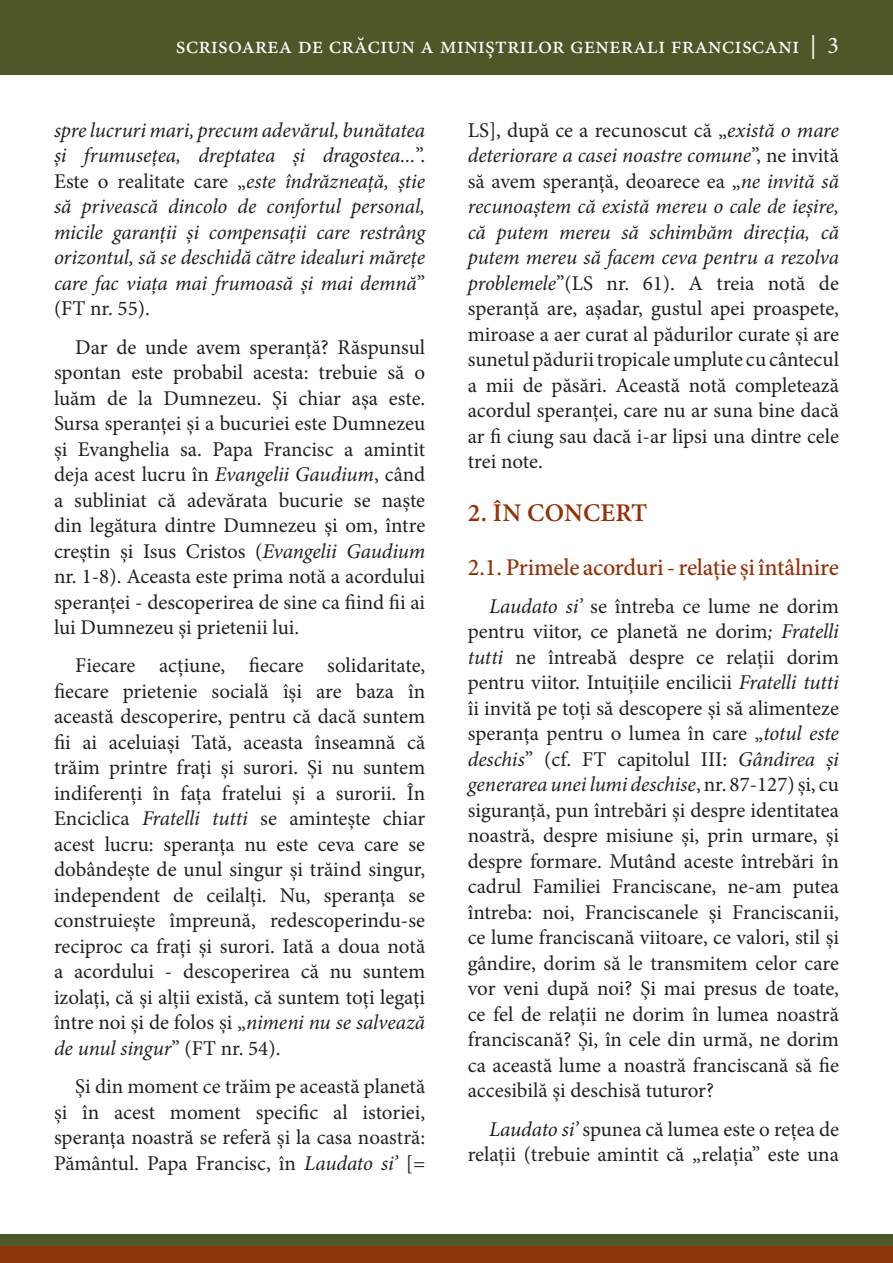
<style>
.page{position:relative;width:893px;height:1263px;background:#fff}
.page>*{position:absolute;margin:0;border:0;box-sizing:border-box;transform-origin:0 0}
.Natale2020_Subheader{font:600 25.5px "Minion Pro";letter-spacing:.01em;color:#943006}
.t1{font:24px "Minion Pro";color:#fff}
.Natale2020_Subheader-2{font:500 24px "Minion Pro";letter-spacing:-.01em;color:#943006}
.Natale2020_Paragraph{font:21px/25.5px "Minion Pro";letter-spacing:-.005em;color:#231f20;text-align:justify}
.Natale2020_Paragraph-2{font:italic 21px/25.5px "Minion Pro";letter-spacing:-.005em;color:#231f20;text-align:justify}
.s1{font-style:normal}
.s2{font-style:italic}
</style>
<div class="page">
<div style="left:0;top:0;width:893px;height:74px;background:#4c5828"></div>
<div style="left:0;top:1235px;width:893px;height:28px;background:#4c5828"></div>
<div style="left:0;top:1246px;width:893px;height:17px;background:#8d340a"></div>
<p class="t1" style="left:176px;top:29px;width:664px">scrisoarea de crăciun a miniștrilor generali franciscani | 3</p>
<p class="Natale2020_Paragraph-2" style="left:54px;top:117px;width:373px">spre lucruri mari, precum adevărul, bunătatea și frumusețea, dreptatea și dragostea...<span class="s1">”.<br>Este o realitate care „</span>este îndrăzneață, știe să privească dincolo de confortul personal, micile garanții și compensații care restrâng orizontul, să se deschidă către idealuri mărețe care fac viața mai frumoasă și mai demnă<span class="s1">” (FT nr. 55).</span></p>
<p class="Natale2020_Paragraph" style="left:54px;top:334px;width:373px;text-indent:21px">Dar de unde avem speranță? Răspunsul spontan este probabil acesta: trebuie să o luăm de la Dumnezeu. Și chiar așa este.<br>Sursa speranței și a bucuriei este Dumnezeu și Evanghelia sa. Papa Francisc a amintit deja acest lucru în <span class="s2">Evangelii Gaudium</span>, când a subliniat că adevărata bucurie se naște din legătura dintre Dumnezeu și om, între creștin și Isus Cristos (<span class="s2">Evangelii Gaudium </span>nr. 1-8). Aceasta este prima notă a acordului speranței - descoperirea de sine ca fiind fii ai lui Dumnezeu și prietenii lui.</p>
<p class="Natale2020_Paragraph" style="left:54px;top:653px;width:373px;text-indent:21px">Fiecare acțiune, fiecare solidaritate, fiecare prietenie socială își are baza în această descoperire, pentru că dacă suntem fii ai aceluiași Tată, aceasta înseamnă că trăim printre frați și surori. Și nu suntem indiferenți în fața fratelui și a surorii. În Enciclica <span class="s2">Fratelli tutti</span> se amintește chiar acest lucru: speranța nu este ceva care se dobândește de unul singur și trăind singur, independent de ceilalți. Nu, speranța se construiește împreună, redescoperindu-se reciproc ca frați și surori. Iată a doua notă a acordului - descoperirea că nu suntem izolați, că și alții există, că suntem toți legați între noi și de folos și „<span class="s2">nimeni nu se salvează de unul singur</span>” (FT nr. 54).</p>
<p class="Natale2020_Paragraph" style="left:54px;top:1074px;width:373px;text-indent:21px">Și din moment ce trăim pe această planetă și în acest moment specific al istoriei, speranța noastră se referă și la casa noastră:<br>Pământul. Papa Francisc, în <span class="s2">Laudato si’</span> [=</p>
<p class="Natale2020_Paragraph" style="left:468px;top:117px;width:373px">LS], după ce a recunoscut că „<span class="s2">există o mare deteriorare a casei noastre comune</span>”, ne invită să avem speranță, deoarece ea „<span class="s2">ne invită să recunoaștem că există mereu o cale de ieșire, că putem mereu să schimbăm direcția, că putem mereu să facem ceva pentru a rezolva problemele</span>”(LS nr. 61). A treia notă de speranță are, așadar, gustul apei proaspete, miroase a aer curat al pădurilor curate și are sunetul pădurii tropicale umplute cu cântecul a mii de păsări. Această notă completează acordul speranței, care nu ar suna bine dacă ar fi ciung sau dacă i-ar lipsi una dintre cele trei note.</p>
<p class="Natale2020_Subheader" style="left:468px;top:495px;width:181px">2. ÎN CONCERT</p>
<p class="Natale2020_Subheader-2" style="left:468px;top:551px;width:373px">2.1. Primele acorduri - relație și întâlnire</p>
<p class="Natale2020_Paragraph" style="left:468px;top:593px;width:373px;text-indent:21px"><span class="s2">Laudato si’</span> se întreba ce lume ne dorim pentru viitor, ce planetă ne dorim<span class="s2">; Fratelli tutti</span> ne întreabă despre ce relații dorim pentru viitor. Intuițiile encilicii <span class="s2">Fratelli tutti </span>îi invită pe toți să descopere și să alimenteze speranța pentru o lumea în care „<span class="s2">totul este deschis</span>” (cf. FT capitolul III: <span class="s2">Gândirea și generarea unei lumi deschise</span>, nr. 87-127) și, cu siguranță, pun întrebări și despre identitatea noastră, despre misiune și, prin urmare, și despre formare. Mutând aceste întrebări în cadrul Familiei Franciscane, ne-am putea întreba: noi, Franciscanele și Franciscanii, ce lume franciscană viitoare, ce valori, stil și gândire, dorim să le transmitem celor care vor veni după noi? Și mai presus de toate, ce fel de relații ne dorim în lumea noastră franciscană? Și, în cele din urmă, ne dorim ca această lume a noastră franciscană să fie accesibilă și deschisă tuturor?</p>
<p class="Natale2020_Paragraph" style="left:468px;top:1116px;width:373px;text-align:right"><span class="s2">Laudato si’</span> spunea că lumea este o rețea de relații (trebuie amintit că „relația” este una</p>
</div>
